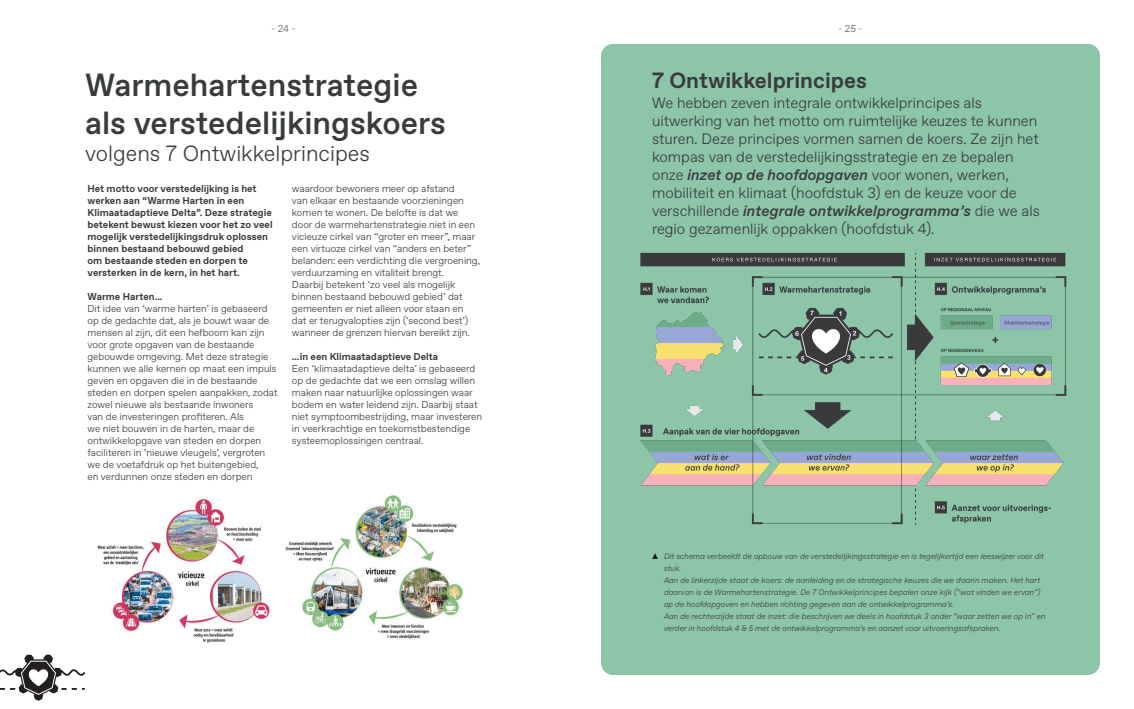
<style>
.page{position:relative;width:1134px;height:709px;background:#fff}
.page>*{position:absolute;margin:0;border:0;box-sizing:border-box;transform-origin:0 0}
.Hoofdstuktitels_40pt{font:500 32px "Favorit Std";color:#393c3d}
.Hoofdstuktitels_Sub{font:300 22px "Favorit Std";color:#393c3d}
.Hoofdstuktitels_Sub-2{font:700 22px "Favorit Std";color:#393c3d}
.BROOD_groot_light{font:300 15px/18px "Favorit Std";color:#393c3d}
.BROOD{font:300 10px/12px "Favorit Std";color:#393c3d}
.BROOD-2{font:700 10px/12px "Favorit Std";color:#393c3d}
.t1{font:300 10px "Favorit Std";color:#5b5f5c}
.BROOD_zonder_baselin{font:italic 300 8px/12px "Favorit Std";color:#393c3d}
.s1{font-weight:500;font-style:italic}
</style>
<div class="page">
<div style="left:601px;top:44px;width:499px;height:631px;background:#8dc5a8;border-radius:12px"></div>
<img style="left:97px;top:495px;width:366px;height:148px">
<img style="left:640px;top:252px;width:427px;height:273px">
<svg style="left:652px;top:553px;width:6px;height:6px"></svg>
<svg style="left:0;top:654px;width:86px;height:47px"></svg>
<p class="t1" style="left:271px;top:22px;width:26px">- 24 -</p>
<p class="t1" style="left:838px;top:22px;width:25px">- 25 -</p>
<p class="Hoofdstuktitels_40pt" style="left:85px;top:63px;width:334px">Warmehartenstrategie</p>
<p class="Hoofdstuktitels_40pt" style="left:85px;top:102px;width:362px">als verstedelijkingskoers</p>
<p class="Hoofdstuktitels_Sub" style="left:85px;top:138px;width:286px">volgens 7 Ontwikkelprincipes</p>
<p class="BROOD-2" style="left:88px;top:182px;width:187px">Het motto voor verstedelijking is het werken aan “Warme Harten in een Klimaatadaptieve Delta”. Deze strategie betekent bewust kiezen voor het zo veel mogelijk verstedelijkingsdruk oplossen binnen bestaand bebouwd gebied<br>om bestaande steden en dorpen te versterken in de kern, in het hart.</p>
<p class="BROOD-2" style="left:88px;top:290px;width:76px">Warme Harten…</p>
<p class="BROOD" style="left:88px;top:302px;width:192px">Dit idee van ‘warme harten’ is gebaseerd op de gedachte dat, als je bouwt waar de mensen al zijn, dit een hefboom kan zijn voor grote opgaven van de bestaande gebouwde omgeving. Met deze strategie kunnen we alle kernen op maat een impuls geven en opgaven die in de bestaande steden en dorpen spelen aanpakken, zodat zowel nieuwe als bestaande inwoners<br>van de investeringen profiteren. Als<br>we niet bouwen in de harten, maar de ontwikkelopgave van steden en dorpen faciliteren in ‘nieuwe vleugels’, vergroten we de voetafdruk op het buitengebied,<br>en verdunnen onze steden en dorpen</p>
<p class="BROOD" style="left:292px;top:182px;width:190px">waardoor bewoners meer op afstand<br>van elkaar en bestaande voorzieningen komen te wonen. De belofte is dat we door de warmehartenstrategie niet in een vicieuze cirkel van “groter en meer”, maar een virtuoze cirkel van “anders en beter” belanden: een verdichting die vergroening, verduurzaming en vitaliteit brengt.</p>
<p class="BROOD" style="left:292px;top:278px;width:180px">Daarbij betekent ‘zo veel als mogelijk binnen bestaand bebouwd gebied’ dat gemeenten er niet alleen voor staan en dat er terugvalopties zijn (‘second best’) wanneer de grenzen hiervan bereikt zijn.</p>
<p class="BROOD-2" style="left:292px;top:350px;width:148px">…in een Klimaatadaptieve Delta</p>
<p class="BROOD" style="left:292px;top:362px;width:192px">Een ‘klimaatadaptieve delta’ is gebaseerd op de gedachte dat we een omslag willen maken naar natuurlijke oplossingen waar bodem en water leidend zijn. Daarbij staat niet symptoombestrijding, maar investeren in veerkrachtige en toekomstbestendige systeemoplossingen centraal.</p>
<p class="Hoofdstuktitels_Sub-2" style="left:652px;top:66px;width:216px">7 Ontwikkelprincipes</p>
<p class="BROOD_groot_light" style="left:652px;top:93px;width:389px">We hebben zeven integrale ontwikkelprincipes als uitwerking van het motto om ruimtelijke keuzes te kunnen sturen. Deze principes vormen samen de koers. Ze zijn het kompas van de verstedelijkingsstrategie en ze bepalen onze <span class="s1">inzet op de hoofdopgaven</span> voor wonen, werken, mobiliteit en klimaat (hoofdstuk 3) en de keuze voor de verschillende <span class="s1">integrale ontwikkelprogramma’s</span> die we als regio gezamenlijk oppakken (hoofdstuk 4).</p>
<p class="BROOD_zonder_baselin" style="left:664px;top:550px;width:383px">Dit schema verbeeldt de opbouw van de verstedelijkingsstrategie en is tegelijkertijd een leeswijzer voor dit stuk.<br>Aan de linkerzijde staat de koers: de aanleiding en de strategische keuzes die we daarin maken. Het hart daarvan is de Warmehartenstrategie. De 7 Ontwikkelprincipes bepalen onze kijk (“wat vinden we ervan”) op de hoofdopgaven en hebben richting gegeven aan de ontwikkelprogramma’s.<br>Aan de rechterzijde staat de inzet: die beschrijven we deels in hoofdstuk 3 onder “waar zetten we op in” en verder in hoofdstuk 4 &amp; 5 met de ontwikkelprogramma’s en aanzet voor uitvoeringsafspraken.</p>
</div>
